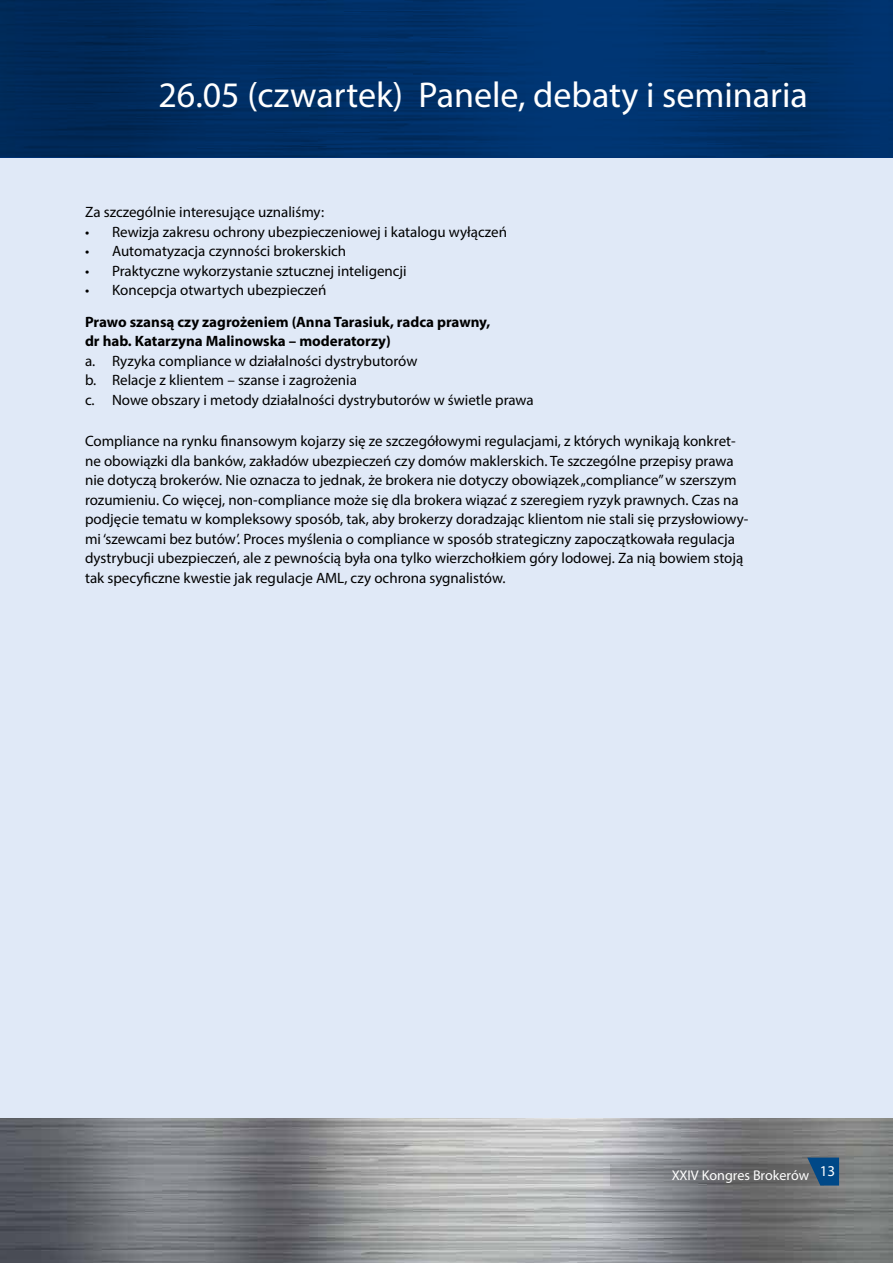
<style>
.page{position:relative;width:893px;height:1263px;background:#fff}
.page>*{position:absolute;margin:0;border:0;box-sizing:border-box;transform-origin:0 0}
.t1{font:36px "Myriad Pro";color:#fff}
.t2{font:15px/19.5px "Myriad Pro";color:#000}
.t3{font:700 15px/19.5px "Myriad Pro";color:#000}
.t4{font:15px "Myriad Pro";color:#fff}
.t5{font:14.1px "Myriad Pro";color:#fff}
</style>
<div class="page">
<img style="left:0;top:1117px;width:893px;height:146px">
<svg style="left:611px;top:1164px;width:196px;height:21px;background:#747578"></svg>
<svg style="left:807px;top:1157px;width:32px;height:28px"></svg>
<div style="left:0;top:157px;width:893px;height:960px;background:#e0e9f7"></div>
<svg style="left:0;top:0;width:893px;height:157px;background:#002f65"></svg>
<h1 class="t1" style="left:158px;top:73px;width:651px">26.05 (czwartek) Panele, debaty i seminaria</h1>
<p class="t2" style="left:85px;top:202px;width:241px">Za szczególnie interesujące uznaliśmy:</p>
<p class="t2" style="left:85px;top:222px;width:423px">• Rewizja zakresu ochrony ubezpieczeniowej i katalogu wyłączeń</p>
<p class="t2" style="left:85px;top:241px;width:263px">• Automatyzacja czynności brokerskich</p>
<p class="t2" style="left:85px;top:261px;width:323px">• Praktyczne wykorzystanie sztucznej inteligencji</p>
<p class="t2" style="left:85px;top:280px;width:243px">• Koncepcja otwartych ubezpieczeń</p>
<p class="t3" style="left:85px;top:312px;width:407px">Prawo szansą czy zagrożeniem (Anna Tarasiuk, radca prawny, dr hab. Katarzyna Malinowska – moderatorzy)</p>
<p class="t2" style="left:85px;top:351px;width:450px">a. Ryzyka compliance w działalności dystrybutorów<br>b. Relacje z klientem – szanse i zagrożenia<br>c. Nowe obszary i metody działalności dystrybutorów w świetle prawa</p>
<p class="t2" style="left:85px;top:431px;width:665px">Compliance na rynku finansowym kojarzy się ze szczegółowymi regulacjami, z których wynikają konkret&shy;ne obowiązki dla banków, zakładów ubezpieczeń czy domów maklerskich. Te szczególne przepisy prawa nie dotyczą brokerów. Nie oznacza to jednak, że brokera nie dotyczy obowiązek „compliance” w szerszym rozumieniu. Co więcej, non-compliance może się dla brokera wiązać z szeregiem ryzyk prawnych. Czas na podjęcie tematu w kompleksowy sposób, tak, aby brokerzy doradzając klientom nie stali się przysłowiowy&shy;mi ‘szewcami bez butów’. Proces myślenia o compliance w sposób strategiczny zapoczątkowała regulacja dystrybucji ubezpieczeń, ale z pewnością była ona tylko wierzchołkiem góry lodowej. Za nią bowiem stoją tak specyficzne kwestie jak regulacje AML, czy ochrona sygnalistów.</p>
<p class="t5" style="left:672px;top:1167px;width:139px">XXIV Kongres Brokerów</p>
<p class="t4" style="left:820px;top:1162px;width:17px">13</p>
</div>
